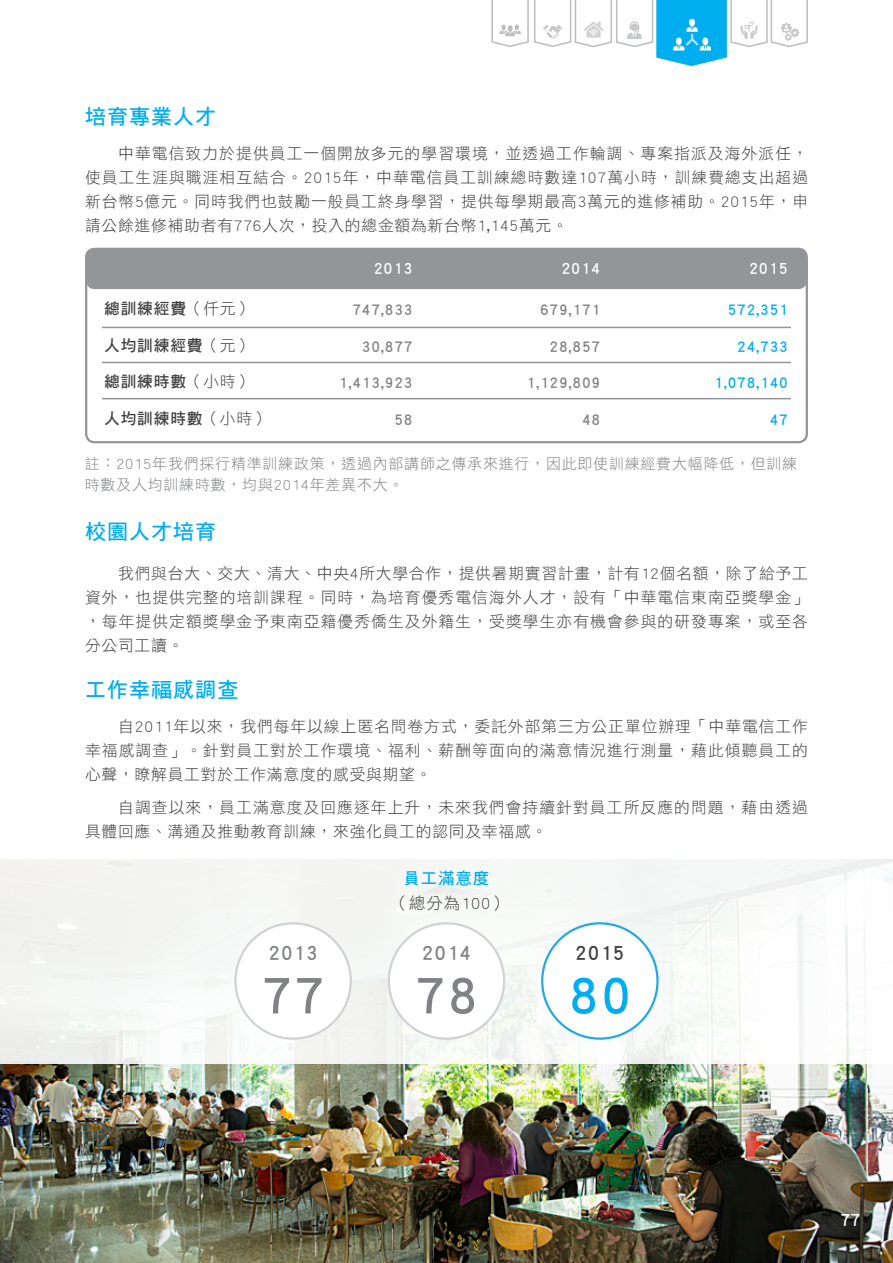
<style>
.page{position:relative;width:893px;height:1263px;background:#fff}
.page>*{position:absolute;margin:0;border:0;box-sizing:border-box;transform-origin:0 0}
.t1{font:54px "DF Hei Std W7";color:#808285}
.t2{font:54px "DF Hei Std W7";color:#00aeef}
.t3{font:21px "DF Hei Std W7";letter-spacing:.05em;color:#00aeef}
.t4{font:21px "DF Hei Std W7";letter-spacing:.05em;color:#808285}
.t5{font:21px "DF Hei Std W7";color:#3e3e3f}
.t6{font:18px "DF Hei Std W7";color:#fff}
.t7{font:16.5px "DF Hei Std W7";letter-spacing:.05em;color:#fff}
.t8{font:16.5px "DF Hei Std W3";letter-spacing:.05em;color:#3e3e3f}
.t9{font:16.5px "DF Hei Std W7";letter-spacing:.05em;color:#00aeef}
.t10{font:15.75px/24px "DF Hei Std W3";letter-spacing:.07em;color:#3e3e3f;text-align:justify}
.t11{font:15.75px "DF Hei Std W7";letter-spacing:.05em;color:#808285}
.t12{font:15.75px "DF Hei Std W7";letter-spacing:.05em;color:#3e3e3f}
.t13{font:15.75px "DF Hei Std W7";letter-spacing:.05em;color:#00aeef}
.t14{font:15px/21px "DF Hei Std W3";letter-spacing:.05em;color:#808285}
.s1{font-family:"DF Hei Std W3"}
</style>
<div class="page">
<svg style="left:491px;top:0;width:317px;height:66px"></svg>
<div style="left:85px;top:248px;width:723px;height:195px;border:2px solid #939598;border-radius:9px"></div>
<div style="left:86px;top:249px;width:721px;height:40px;background:#939598;border-radius:9px"></div>
<hr style="left:102px;top:327px;width:689px;height:1px;background:#939598">
<hr style="left:102px;top:362px;width:689px;height:1px;background:#939598">
<hr style="left:102px;top:398px;width:689px;height:1px;background:#939598">
<img style="left:0;top:1063px;width:893px;height:200px">
<div style="left:0;top:856px;width:893px;height:207px;background:#f5f7f6"></div>
<div style="left:235px;top:923px;width:116px;height:115px;background:#fff;border-radius:50%"></div>
<div style="left:234px;top:922px;width:118px;height:118px;border:2px solid #d1d2d4;border-radius:50%"></div>
<div style="left:389px;top:923px;width:115px;height:115px;background:#fff;border-radius:50%"></div>
<div style="left:388px;top:922px;width:117px;height:118px;border:2px solid #d1d2d4;border-radius:50%"></div>
<div style="left:542px;top:923px;width:115px;height:115px;background:#fff;border-radius:50%"></div>
<div style="left:541px;top:922px;width:118px;height:118px;border:2px solid #24aae1;border-radius:50%"></div>
<h2 class="t3" style="left:85px;top:105px;width:133px">培育專業人才</h2>
<p class="t10" style="left:85px;top:141px;width:725px;text-indent:33px">中華電信致力於提供員工一個開放多元的學習環境，並透過工作輪調、專案指派及海外派任，使員工生涯與職涯相互結合。2015年，中華電信員工訓練總時數達107萬小時，訓練費總支出超過新台幣5億元。同時我們也鼓勵一般員工終身學習，提供每學期最高3萬元的進修補助。2015年，申請公餘進修補助者有776人次，投入的總金額為新台幣1,145萬元。</p>
<p class="t12" style="left:104px;top:300px;width:150px">總訓練經費<span class="s1">（仟元）</span></p>
<p class="t7" style="left:374px;top:260px;width:40px">2013</p>
<p class="t7" style="left:561px;top:260px;width:40px">2014</p>
<p class="t7" style="left:749px;top:260px;width:40px">2015</p>
<p class="t13" style="left:728px;top:301px;width:61px">572,351</p>
<p class="t11" style="left:352px;top:301px;width:61px">747,833</p>
<p class="t11" style="left:540px;top:301px;width:61px">679,171</p>
<p class="t12" style="left:104px;top:337px;width:150px">人均訓練經費<span class="s1">（元）</span></p>
<p class="t11" style="left:362px;top:338px;width:52px">30,877</p>
<p class="t11" style="left:550px;top:338px;width:52px">28,857</p>
<p class="t13" style="left:737px;top:338px;width:52px">24,733</p>
<p class="t12" style="left:104px;top:373px;width:150px">總訓練時數<span class="s1">（小時）</span></p>
<p class="t11" style="left:339px;top:374px;width:75px">1,413,923</p>
<p class="t11" style="left:527px;top:374px;width:75px">1,129,809</p>
<p class="t13" style="left:714px;top:374px;width:75px">1,078,140</p>
<p class="t12" style="left:104px;top:410px;width:166px">人均訓練時數<span class="s1">（小時）</span></p>
<p class="t13" style="left:770px;top:411px;width:20px">47</p>
<p class="t11" style="left:394px;top:411px;width:20px">58</p>
<p class="t11" style="left:582px;top:411px;width:20px">48</p>
<p class="t14" style="left:85px;top:453px;width:714px">註：2015年我們採行精準訓練政策，透過內部講師之傳承來進行，因此即使訓練經費大幅降低，但訓練時數及人均訓練時數，均與2014年差異不大。</p>
<h2 class="t3" style="left:85px;top:520px;width:133px">校園人才培育</h2>
<p class="t10" style="left:85px;top:561px;width:724px;text-indent:33px">我們與台大、交大、清大、中央4所大學合作，提供暑期實習計畫，計有12個名額，除了給予工資外，也提供完整的培訓課程。同時，為培育優秀電信海外人才，設有「中華電信東南亞獎學金」，每年提供定額獎學金予東南亞籍優秀僑生及外籍生，受獎學生亦有機會參與的研發專案，或至各分公司工讀。</p>
<h2 class="t3" style="left:85px;top:678px;width:155px">工作幸福感調查</h2>
<p class="t10" style="left:85px;top:714px;width:724px;text-indent:33px">自2011年以來，我們每年以線上匿名問卷方式，委託外部第三方公正單位辦理「中華電信工作幸福感調查」。針對員工對於工作環境、福利、薪酬等面向的滿意情況進行測量，藉此傾聽員工的心聲，瞭解員工對於工作滿意度的感受與期望。</p>
<p class="t10" style="left:85px;top:795px;width:724px;text-indent:33px">自調查以來，員工滿意度及回應逐年上升，未來我們會持續針對員工所反應的問題，藉由透過具體回應、溝通及推動教育訓練，來強化員工的認同及幸福感。</p>
<h2 class="t4" style="left:268px;top:941px;width:51px">2013</h2>
<h1 class="t1" style="left:262px;top:965px;width:64px">77</h1>
<p class="t9" style="left:404px;top:869px;width:87px">員工滿意度</p>
<p class="t8" style="left:392px;top:894px;width:117px">（總分為100）</p>
<h2 class="t4" style="left:422px;top:941px;width:51px">2014</h2>
<h1 class="t1" style="left:415px;top:965px;width:64px">78</h1>
<h2 class="t5" style="left:575px;top:941px;width:51px">2015</h2>
<h1 class="t2" style="left:569px;top:965px;width:64px">80</h1>
<p class="t6" style="left:840px;top:1210px;width:21px">77</p>
</div>
